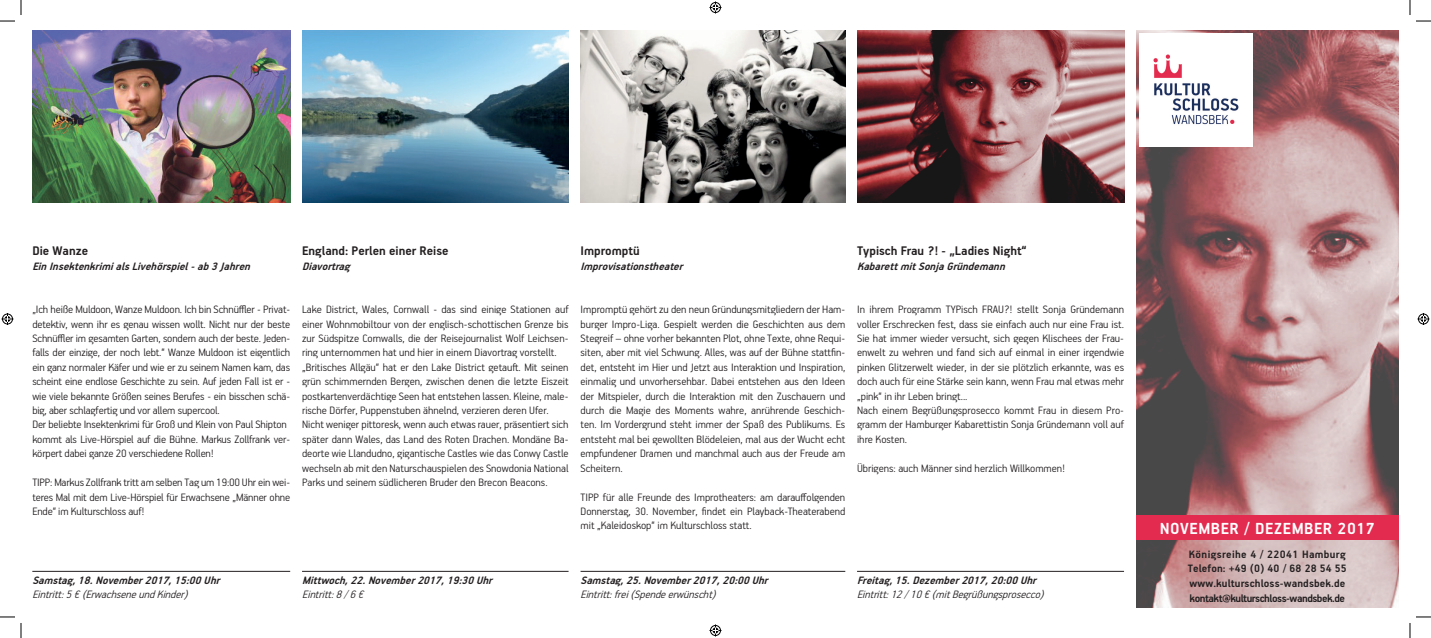
<style>
.page{position:relative;width:1431px;height:638px;background:#fff}
.page>*{position:absolute;margin:0;border:0;box-sizing:border-box;transform-origin:0 0}
.t1{font:700 18px "PF Handbook Pro";letter-spacing:.03em;color:#fff}
.t2{font:700 14px "PF Handbook Pro";color:#231f20}
.t3{font:300 12px/14.4px "PF Handbook Pro";color:#231f20}
.t4{font:italic 700 12px "PF Handbook Pro";color:#231f20}
.t5{font:italic 300 12px "PF Handbook Pro";color:#231f20}
.t6{font:700 12px/14.6px "PF Handbook Pro";letter-spacing:.01em;color:#231f20}
</style>
<div class="page">
<img style="left:32px;top:31px;width:258px;height:171px">
<img style="left:302px;top:31px;width:267px;height:171px">
<img style="left:580px;top:31px;width:265px;height:171px">
<img style="left:857px;top:31px;width:267px;height:171px">
<img style="left:1136px;top:31px;width:263px;height:575px">
<div style="left:1136px;top:514px;width:263px;height:25px;background:#e32a4f"></div>
<hr style="left:32px;top:570px;width:258px;height:1px;background:#231f20">
<hr style="left:302px;top:570px;width:267px;height:1px;background:#231f20">
<hr style="left:581px;top:570px;width:264px;height:1px;background:#231f20">
<hr style="left:857px;top:570px;width:267px;height:1px;background:#231f20">
<img style="left:1139px;top:34px;width:113px;height:113px">
<svg style="left:0;top:0;width:22px;height:22px"></svg>
<svg style="left:0;top:616px;width:22px;height:21px"></svg>
<svg style="left:1409px;top:0;width:22px;height:22px"></svg>
<svg style="left:1409px;top:616px;width:22px;height:21px"></svg>
<svg style="left:709px;top:2px;width:12px;height:12px"></svg>
<svg style="left:709px;top:624px;width:12px;height:12px"></svg>
<svg style="left:2px;top:313px;width:12px;height:12px"></svg>
<svg style="left:1417px;top:313px;width:12px;height:12px"></svg>
<p class="t2" style="left:32px;top:242px;width:57px">Die Wanze</p>
<p class="t4" style="left:32px;top:259px;width:223px">EinInsektenkrimialsLivehörspiel-ab3Jahren</p>
<p class="t3" style="left:32px;top:301px;width:259px">„Ich heiße Muldoon, Wanze Muldoon. Ich bin Schnüffler - Privat&shy;detektiv, wenn ihr es genau wissen wollt. Nicht nur der beste Schnüffler im gesamten Garten, sondern auch der beste. Jeden&shy;falls der einzige, der noch lebt.“ Wanze Muldoon ist eigentlich ein ganz normaler Käfer und wie er zu seinem Namen kam, das scheint eine endlose Geschichte zu sein. Auf jeden Fall ist er - wie viele bekannte Größen seines Berufes - ein bisschen schä&shy;big, aber schlagfertig und vor allem supercool.<br>Der beliebte Insektenkrimi für Groß und Klein von Paul Shipton kommt als Live-Hörspiel auf die Bühne. Markus Zollfrank ver&shy;körpert dabei ganze 20 verschiedene Rollen!</p>
<p class="t3" style="left:32px;top:474px;width:259px;text-align:justify">TIPP: Markus Zollfrank tritt am selben Tag um 19:00 Uhr ein wei&shy;teres Mal mit dem Live-Hörspiel für Erwachsene „Männer ohne Ende“ im Kulturschloss auf!</p>
<p class="t2" style="left:302px;top:242px;width:148px">England: Perlen einer Reise</p>
<p class="t4" style="left:302px;top:259px;width:53px">Diavortrag</p>
<p class="t3" style="left:302px;top:301px;width:268px">Lake District, Wales, Cornwall - das sind einige Stationen auf einer Wohnmobiltour von der englisch-schottischen Grenze bis zur Südspitze Cornwalls, die der Reisejournalist Wolf Leichsen&shy;ring unternommen hat und hier in einem Diavortrag vorstellt. „Britisches Allgäu“ hat er den Lake District getauft. Mit seinen grün schimmernden Bergen, zwischen denen die letzte Eiszeit postkartenverdächtige Seen hat entstehen lassen. Kleine, male&shy;rische Dörfer, Puppenstuben ähnelnd, verzieren deren Ufer.<br>Nicht weniger pittoresk, wenn auch etwas rauer, präsentiert sich später dann Wales, das Land des Roten Drachen. Mondäne Ba&shy;deorte wie Llandudno, gigantische Castles wie das Conwy Castle wechseln ab mit den Naturschauspielen des Snowdonia National Parks und seinem südlicheren Bruder den Brecon Beacons.</p>
<p class="t2" style="left:581px;top:242px;width:61px">Impromptü</p>
<p class="t4" style="left:581px;top:259px;width:107px">Improvisationstheater</p>
<p class="t3" style="left:581px;top:301px;width:266px;text-align:justify">Impromptü gehört zu den neun Gründungsmitgliedern der Ham&shy;burger Impro-Liga. Gespielt werden die Geschichten aus dem Stegreif – ohne vorher bekannten Plot, ohne Texte, ohne Requi&shy;siten, aber mit viel Schwung. Alles, was auf der Bühne stattfin&shy;det, entsteht im Hier und Jetzt aus Interaktion und Inspiration, einmalig und unvorhersehbar. Dabei entstehen aus den Ideen der Mitspieler, durch die Interaktion mit den Zuschauern und durch die Magie des Moments wahre, anrührende Geschich&shy;ten. Im Vordergrund steht immer der Spaß des Publikums. Es entsteht mal bei gewollten Blödeleien, mal aus der Wucht echt empfundener Dramen und manchmal auch aus der Freude am Scheitern.</p>
<p class="t3" style="left:581px;top:489px;width:266px;text-align:justify">TIPP für alle Freunde des Improtheaters: am darauffolgenden Donnerstag, 30. November, findet ein Playback-Theaterabend mit „Kaleidoskop“ im Kulturschloss statt.</p>
<p class="t2" style="left:857px;top:242px;width:171px">Typisch Frau ?! - „Ladies Night“</p>
<p class="t4" style="left:857px;top:259px;width:153px">KabarettmitSonjaGründemann</p>
<p class="t3" style="left:857px;top:301px;width:269px">In ihrem Programm TYPisch FRAU?! stellt Sonja Gründemann voller Erschrecken fest, dass sie einfach auch nur eine Frau ist.<br>Sie hat immer wieder versucht, sich gegen Klischees der Frau&shy;enwelt zu wehren und fand sich auf einmal in einer irgendwie pinken Glitzerwelt wieder, in der sie plötzlich erkannte, was es doch auch für eine Stärke sein kann, wenn Frau mal etwas mehr „pink“ in ihr Leben bringt...<br>Nach einem Begrüßungsprosecco kommt Frau in diesem Pro&shy;gramm der Hamburger Kabarettistin Sonja Gründemann voll auf ihre Kosten.</p>
<p class="t3" style="left:857px;top:460px;width:210px">Übrigens: auch Männer sind herzlich Willkommen!</p>
<p class="t4" style="left:32px;top:572px;width:192px">Samstag,18.November2017,15:00Uhr</p>
<p class="t5" style="left:32px;top:587px;width:160px">Eintritt:5€(ErwachseneundKinder)</p>
<p class="t4" style="left:302px;top:572px;width:195px">Mittwoch,22.November2017,19:30Uhr</p>
<p class="t5" style="left:302px;top:587px;width:66px">Eintritt:8/6€</p>
<p class="t4" style="left:581px;top:572px;width:192px">Samstag,25.November2017,20:00Uhr</p>
<p class="t5" style="left:581px;top:587px;width:140px">Eintritt:frei(Spendeerwünscht)</p>
<p class="t4" style="left:857px;top:572px;width:184px">Freitag,15.Dezember2017,20:00Uhr</p>
<p class="t5" style="left:857px;top:587px;width:192px">Eintritt:12/10€(mitBegrüßungsprosecco)</p>
<h1 class="t1" style="left:1160px;top:517px;width:217px">NOVEMBER / DEZEMBER 2017</h1>
<p class="t6" style="left:1188px;top:546px;width:161px">Königsreihe 4 / 22041 Hamburg Telefon: +49 (0) 40 / 68 28 54 55 www.kulturschloss-wandsbek.de kontakt@kulturschloss-wandsbek.de</p>
</div>
